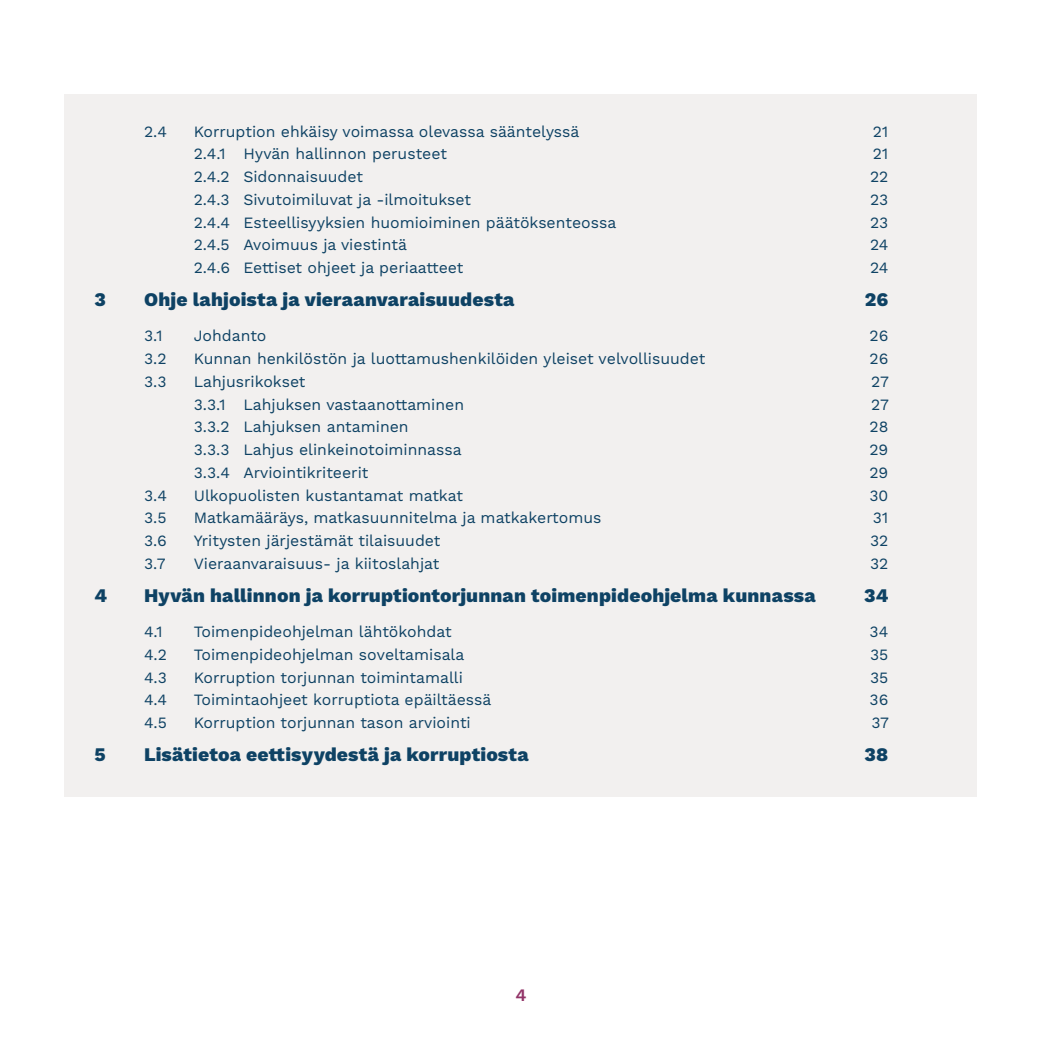
<style>
.page{position:relative;width:1042px;height:1042px;background:#fff}
.page>*{position:absolute;margin:0;border:0;box-sizing:border-box;transform-origin:0 0}
.t1{font:800 19.25px "Work Sans";letter-spacing:.01em;color:#0e4264}
.t2{font:600 17.5px "Work Sans";color:#923468}
.t3{font:15.75px "Work Sans";color:#0e4264}
</style>
<div class="page">
<div style="left:64px;top:95px;width:913px;height:702px;background:#f2f0ef"></div>
<p class="t3" style="left:144px;top:122px;width:24px">2.4</p>
<p class="t3" style="left:194px;top:122px;width:387px">Korruption ehkäisy voimassa olevassa sääntelyssä</p>
<p class="t3" style="left:873px;top:122px;width:17px">21</p>
<p class="t3" style="left:194px;top:145px;width:255px">2.4.1 Hyvän hallinnon perusteet</p>
<p class="t3" style="left:873px;top:145px;width:17px">21</p>
<p class="t3" style="left:194px;top:167px;width:171px">2.4.2 Sidonnaisuudet</p>
<p class="t3" style="left:870px;top:167px;width:20px">22</p>
<p class="t3" style="left:194px;top:190px;width:279px">2.4.3 Sivutoimiluvat ja -ilmoitukset</p>
<p class="t3" style="left:870px;top:190px;width:20px">23</p>
<p class="t3" style="left:194px;top:213px;width:424px">2.4.4 Esteellisyyksien huomioiminen päätöksenteossa</p>
<p class="t3" style="left:870px;top:213px;width:20px">23</p>
<p class="t3" style="left:194px;top:236px;width:215px">2.4.5 Avoimuus ja viestintä</p>
<p class="t3" style="left:870px;top:236px;width:20px">24</p>
<p class="t3" style="left:194px;top:258px;width:271px">2.4.6 Eettiset ohjeet ja periaatteet</p>
<p class="t3" style="left:870px;top:258px;width:20px">24</p>
<p class="t1" style="left:94px;top:288px;width:13px">3</p>
<p class="t1" style="left:144px;top:288px;width:372px">Ohje lahjoista ja vieraanvaraisuudesta</p>
<p class="t1" style="left:865px;top:288px;width:25px">26</p>
<p class="t3" style="left:144px;top:327px;width:20px">3.1</p>
<p class="t3" style="left:194px;top:327px;width:74px">Johdanto</p>
<p class="t3" style="left:869px;top:327px;width:20px">26</p>
<p class="t3" style="left:144px;top:349px;width:24px">3.2</p>
<p class="t3" style="left:194px;top:349px;width:513px">Kunnan henkilöstön ja luottamushenkilöiden yleiset velvollisuudet</p>
<p class="t3" style="left:869px;top:349px;width:20px">26</p>
<p class="t3" style="left:144px;top:372px;width:24px">3.3</p>
<p class="t3" style="left:194px;top:372px;width:113px">Lahjusrikokset</p>
<p class="t3" style="left:871px;top:372px;width:19px">27</p>
<p class="t3" style="left:194px;top:395px;width:272px">3.3.1 Lahjuksen vastaanottaminen</p>
<p class="t3" style="left:871px;top:395px;width:19px">27</p>
<p class="t3" style="left:194px;top:418px;width:216px">3.3.2 Lahjuksen antaminen</p>
<p class="t3" style="left:869px;top:418px;width:20px">28</p>
<p class="t3" style="left:194px;top:440px;width:269px">3.3.3 Lahjus elinkeinotoiminnassa</p>
<p class="t3" style="left:869px;top:440px;width:20px">29</p>
<p class="t3" style="left:194px;top:463px;width:176px">3.3.4 Arviointikriteerit</p>
<p class="t3" style="left:869px;top:463px;width:20px">29</p>
<p class="t3" style="left:144px;top:486px;width:24px">3.4</p>
<p class="t3" style="left:194px;top:486px;width:271px">Ulkopuolisten kustantamat matkat</p>
<p class="t3" style="left:869px;top:486px;width:20px">30</p>
<p class="t3" style="left:144px;top:509px;width:24px">3.5</p>
<p class="t3" style="left:194px;top:509px;width:409px">Matkamääräys, matkasuunnitelma ja matkakertomus</p>
<p class="t3" style="left:873px;top:509px;width:17px">31</p>
<p class="t3" style="left:144px;top:531px;width:24px">3.6</p>
<p class="t3" style="left:194px;top:531px;width:248px">Yritysten järjestämät tilaisuudet</p>
<p class="t3" style="left:870px;top:531px;width:20px">32</p>
<p class="t3" style="left:144px;top:554px;width:23px">3.7</p>
<p class="t3" style="left:194px;top:554px;width:247px">Vieraanvaraisuus- ja kiitoslahjat</p>
<p class="t3" style="left:870px;top:554px;width:20px">32</p>
<p class="t1" style="left:94px;top:584px;width:14px">4</p>
<p class="t1" style="left:144px;top:584px;width:673px">Hyvän hallinnon ja korruptiontorjunnan toimenpideohjelma kunnassa</p>
<p class="t1" style="left:864px;top:584px;width:26px">34</p>
<p class="t3" style="left:144px;top:622px;width:20px">4.1</p>
<p class="t3" style="left:194px;top:622px;width:259px">Toimenpideohjelman lähtökohdat</p>
<p class="t3" style="left:869px;top:622px;width:20px">34</p>
<p class="t3" style="left:144px;top:645px;width:24px">4.2</p>
<p class="t3" style="left:194px;top:645px;width:272px">Toimenpideohjelman soveltamisala</p>
<p class="t3" style="left:870px;top:645px;width:20px">35</p>
<p class="t3" style="left:144px;top:668px;width:24px">4.3</p>
<p class="t3" style="left:194px;top:668px;width:271px">Korruption torjunnan toimintamalli</p>
<p class="t3" style="left:870px;top:668px;width:20px">35</p>
<p class="t3" style="left:144px;top:691px;width:25px">4.4</p>
<p class="t3" style="left:194px;top:691px;width:299px">Toimintaohjeet korruptiota epäiltäessä</p>
<p class="t3" style="left:869px;top:691px;width:20px">36</p>
<p class="t3" style="left:144px;top:713px;width:24px">4.5</p>
<p class="t3" style="left:194px;top:713px;width:278px">Korruption torjunnan tason arviointi</p>
<p class="t3" style="left:871px;top:713px;width:19px">37</p>
<p class="t1" style="left:94px;top:743px;width:13px">5</p>
<p class="t1" style="left:144px;top:743px;width:386px">Lisätietoa eettisyydestä ja korruptiosta</p>
<p class="t1" style="left:864px;top:743px;width:25px">38</p>
<p class="t2" style="left:515px;top:985px;width:13px">4</p>
</div>
